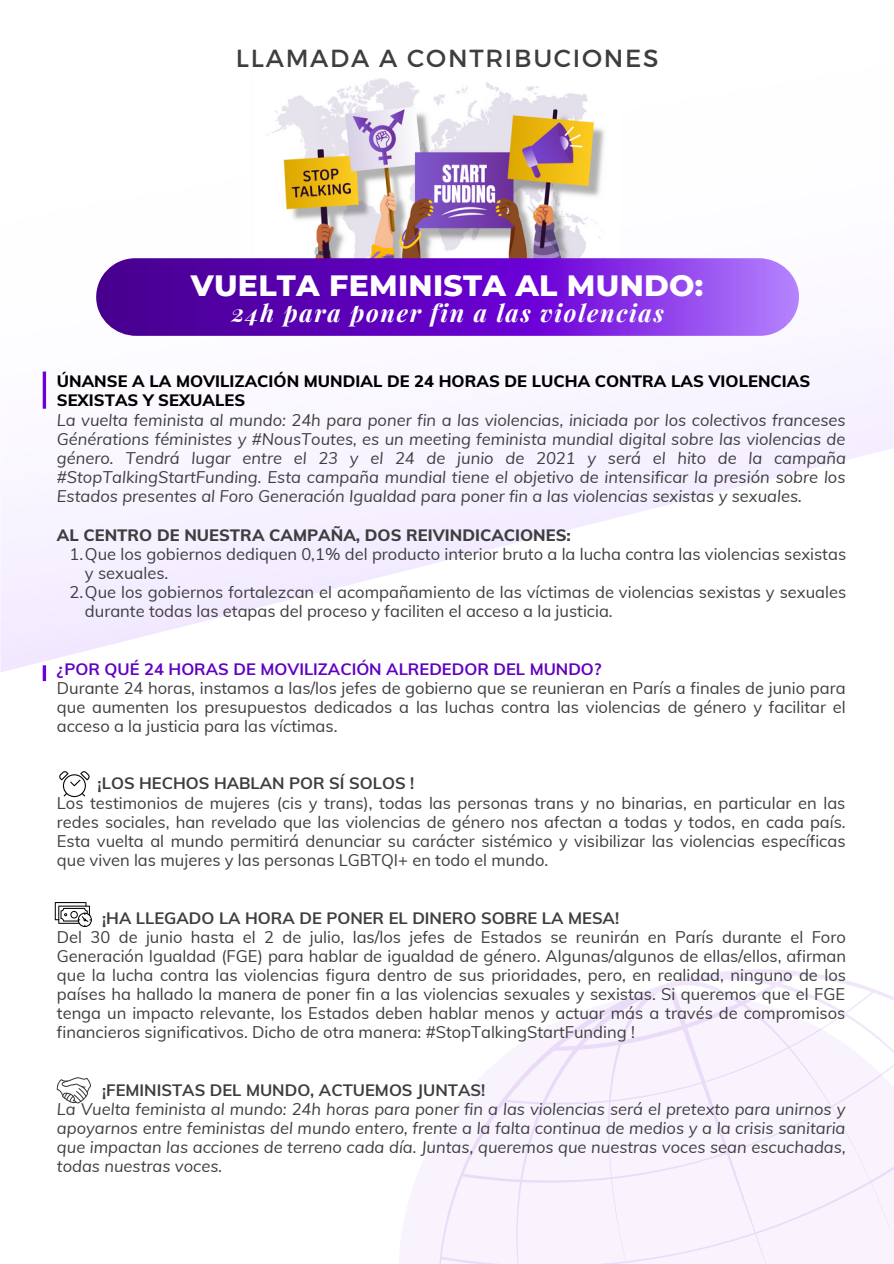
<style>
.page{position:relative;width:894px;height:1264px;background:#fff}
.page>*{position:absolute;margin:0;border:0;box-sizing:border-box;transform-origin:0 0}
.t1{font:800 30px "Montserrat";letter-spacing:.01em;color:#fff}
.t2{font:24.75px "Montserrat";letter-spacing:.07em;color:#3e3e3f}
.t3{font:italic 700 24px "Playfair Display";letter-spacing:.07em;color:#fff}
.t4{font:16.5px/19.2px "Muli";color:#3e3e3f;text-align:justify}
.t5{font:italic 16.5px/19.2px "Muli";color:#3e3e3f;text-align:justify}
.t6{font:700 16.5px "Muli";color:#3e3e3f}
.t7{font:800 16.5px/19.2px "Muli";color:#000}
.t8{font:700 16.5px "Muli";color:#6101c2}
.t9{font:800 16.5px "Muli";color:#3e3e3f}
</style>
<div class="page">
<svg style="left:399px;top:1135px;width:38px;height:128px;fill:#f8f3fd"></svg>
<svg style="left:437px;top:969px;width:456px;height:294px;fill:#f8f3fd"></svg>
<svg style="left:0;top:355px;width:893px;height:317px"></svg>
<img style="left:266px;top:78px;width:339px;height:180px">
<hr style="left:43px;top:371px;width:3px;height:38px;background:#6c00d8">
<hr style="left:43px;top:665px;width:3px;height:16px;background:#6c00d8">
<svg style="left:96px;top:258px;width:703px;height:78px;background:#711dc8"></svg>
<svg style="left:59px;top:771px;width:31px;height:26px"></svg>
<svg style="left:57px;top:1077px;width:34px;height:26px"></svg>
<svg style="left:55px;top:902px;width:37px;height:24px"></svg>
<p class="t2" style="left:236px;top:42px;width:424px">LLAMADA A CONTRIBUCIONES</p>
<p class="t1" style="left:191px;top:267px;width:514px">VUELTA FEMINISTA AL MUNDO:</p>
<p class="t3" style="left:231px;top:296px;width:433px">24h para poner fin a las violencias</p>
<p class="t7" style="left:57px;top:371px;width:754px">ÚNANSE A LA MOVILIZACIÓN MUNDIAL DE 24 HORAS DE LUCHA CONTRA LAS VIOLENCIAS<br>SEXISTAS Y SEXUALES</p>
<p class="t5" style="left:57px;top:410px;width:790px">La vuelta feminista al mundo: 24h para poner fin a las violencias, iniciada por los colectivos franceses Générations féministes y #NousToutes, es un meeting feminista mundial digital sobre las violencias de género. Tendrá lugar entre el 23 y el 24 de junio de 2021 y será el hito de la campaña #StopTalkingStartFunding. Esta campaña mundial tiene el objetivo de intensificar la presión sobre los Estados presentes al Foro Generación Igualdad para poner fin a las violencias sexistas y sexuales.</p>
<p class="t9" style="left:57px;top:524px;width:515px">AL CENTRO DE NUESTRA CAMPAÑA, DOS REIVINDICACIONES:</p>
<p class="t4" style="left:85px;top:544px;width:762px;text-indent:-15px">1.Que los gobiernos dediquen 0,1% del producto interior bruto a la lucha contra las violencias sexistas y sexuales.</p>
<p class="t4" style="left:85px;top:582px;width:762px;text-indent:-15px">2.Que los gobiernos fortalezcan el acompañamiento de las víctimas de violencias sexistas y sexuales durante todas las etapas del proceso y faciliten el acceso a la justicia.</p>
<p class="t8" style="left:57px;top:658px;width:546px">¿POR QUÉ 24 HORAS DE MOVILIZACIÓN ALREDEDOR DEL MUNDO?</p>
<p class="t4" style="left:57px;top:678px;width:790px">Durante 24 horas, instamos a las/los jefes de gobierno que se reunieran en París a finales de junio para que aumenten los presupuestos dedicados a las luchas contra las violencias de género y facilitar el acceso a la justicia para las víctimas.</p>
<p class="t6" style="left:98px;top:772px;width:318px">¡LOS HECHOS HABLAN POR SÍ SOLOS !</p>
<p class="t4" style="left:57px;top:792px;width:790px">Los testimonios de mujeres (cis y trans), todas las personas trans y no binarias, en particular en las redes sociales, han revelado que las violencias de género nos afectan a todas y todos, en cada país.<br>Esta vuelta al mundo permitirá denunciar su carácter sistémico y visibilizar las violencias específicas que viven las mujeres y las personas LGBTQI+ en todo el mundo.</p>
<p class="t6" style="left:102px;top:906px;width:518px">¡HA LLEGADO LA HORA DE PONER EL DINERO SOBRE LA MESA!</p>
<p class="t4" style="left:57px;top:926px;width:790px">Del 30 de junio hasta el 2 de julio, las/los jefes de Estados se reunirán en París durante el Foro Generación Igualdad (FGE) para hablar de igualdad de género. Algunas/algunos de ellas/ellos, afirman que la lucha contra las violencias figura dentro de sus prioridades, pero, en realidad, ninguno de los países ha hallado la manera de poner fin a las violencias sexuales y sexistas. Si queremos que el FGE tenga un impacto relevante, los Estados deben hablar menos y actuar más a través de compromisos financieros significativos. Dicho de otra manera: #StopTalkingStartFunding !</p>
<p class="t6" style="left:102px;top:1079px;width:384px">¡FEMINISTAS DEL MUNDO, ACTUEMOS JUNTAS!</p>
<p class="t5" style="left:57px;top:1099px;width:790px">La Vuelta feminista al mundo: 24h horas para poner fin a las violencias será el pretexto para unirnos y apoyarnos entre feministas del mundo entero, frente a la falta continua de medios y a la crisis sanitaria que impactan las acciones de terreno cada día. Juntas, queremos que nuestras voces sean escuchadas, todas nuestras voces.</p>
</div>
